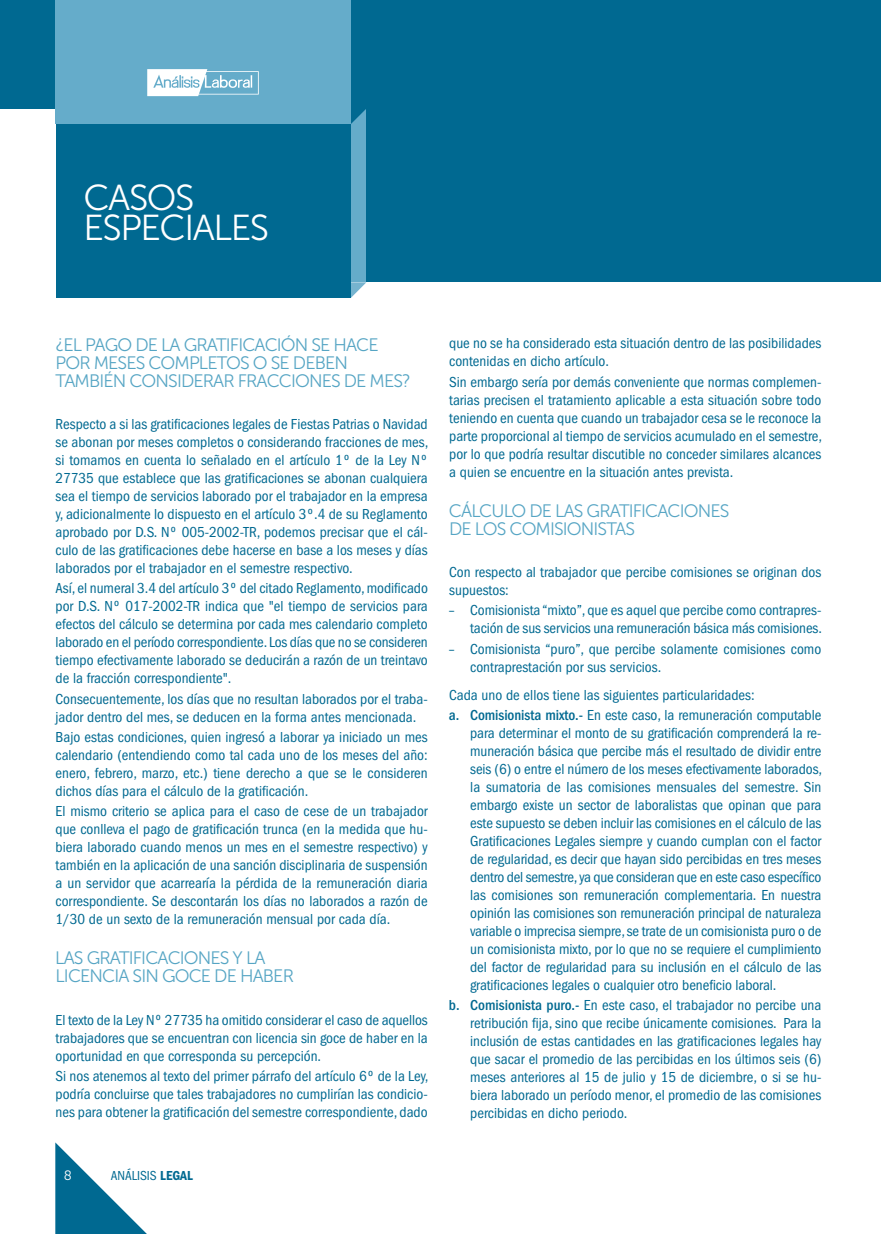
<style>
.page{position:relative;width:881px;height:1234px;background:#fff}
.page>*{position:absolute;margin:0;border:0;box-sizing:border-box;transform-origin:0 0}
.analisistitulo3{font:36px "Museo Sans 300";letter-spacing:-.04em;color:#fff}
.analisistitularcasos{font:18px/18px "Museo Sans 300";letter-spacing:-.05em;color:#56a5c4}
.textocasosespeciales{font:condensed 15px/18px "Franklin Gothic";color:#006991;text-align:justify}
.cuerpo_texto_ok{font:condensed 15px/18px "Franklin Gothic";color:#006991;text-align:justify}
.t1{font:condensed 13.5px "Franklin Gothic";color:#006991}
.t2{font:13.5px "Museo Sans 300";color:#fff}
.s1{font-weight:600}
.s2{font-weight:500}
</style>
<div class="page">
<div style="left:350px;top:108px;width:21px;height:174px;background:#65acca"></div>
<svg style="left:55px;top:1142px;width:91px;height:91px"></svg>
<div style="left:0;top:0;width:880px;height:108px;background:#006991"></div>
<svg style="left:351px;top:108px;width:15px;height:16px"></svg>
<div style="left:55px;top:0;width:295px;height:124px;background:#65acca"></div>
<svg style="left:147px;top:69px;width:112px;height:27px"></svg>
<svg style="left:350px;top:282px;width:16px;height:16px"></svg>
<div style="left:366px;top:85px;width:514px;height:197px;background:#006991"></div>
<div style="left:56px;top:124px;width:294px;height:174px;background:#006991"></div>
<p class="analisistitulo3" style="left:83px;top:178px;width:113px">CASOS</p>
<p class="analisistitulo3" style="left:83px;top:208px;width:187px">ESPECIALES</p>
<p class="analisistitularcasos" style="left:55px;top:335px;width:357px">¿EL PAGO DE LA GRATIFICACIÓN SE HACE<br>POR MESES COMPLETOS O SE DEBEN<br>TAMBIÉN CONSIDERAR FRACCIONES DE MES?</p>
<p class="textocasosespeciales" style="left:56px;top:415px;width:374px">Respecto a si las gratificaciones legales de Fiestas Patrias o Navidad se abonan por meses completos o considerando fracciones de mes, si tomamos en cuenta lo señalado en el artículo 1º de la Ley Nº 27735 que establece que las gratificaciones se abonan cualquiera sea el tiempo de servicios laborado por el trabajador en la empresa y, adicionalmente lo dispuesto en el artículo 3º.4 de su Reglamento aprobado por D.S. Nº 005-2002-TR, podemos precisar que el cál&shy;culo de las gratificaciones debe hacerse en base a los meses y días laborados por el trabajador en el semestre respectivo.</p>
<p class="textocasosespeciales" style="left:56px;top:579px;width:374px">Así, el numeral 3.4 del artículo 3º del citado Reglamento, modificado por D.S. Nº 017-2002-TR indica que "el tiempo de servicios para efectos del cálculo se determina por cada mes calendario completo laborado en el período correspondiente. Los días que no se consideren tiempo efectivamente laborado se deducirán a razón de un treintavo de la fracción correspondiente".</p>
<p class="textocasosespeciales" style="left:56px;top:689px;width:373px">Consecuentemente, los días que no resultan laborados por el traba&shy;jador dentro del mes, se deducen en la forma antes mencionada.</p>
<p class="textocasosespeciales" style="left:56px;top:727px;width:373px">Bajo estas condiciones, quien ingresó a laborar ya iniciado un mes calendario (entendiendo como tal cada uno de los meses del año: enero, febrero, marzo, etc.) tiene derecho a que se le consideren dichos días para el cálculo de la gratificación.</p>
<p class="textocasosespeciales" style="left:56px;top:801px;width:373px">El mismo criterio se aplica para el caso de cese de un trabajador que conlleva el pago de gratificación trunca (en la medida que hu&shy;biera laborado cuando menos un mes en el semestre respectivo) y también en la aplicación de una sanción disciplinaria de suspensión a un servidor que acarrearía la pérdida de la remuneración diaria correspondiente. Se descontarán los días no laborados a razón de 1/30 de un sexto de la remuneración mensual por cada día.</p>
<p class="analisistitularcasos" style="left:55px;top:948px;width:240px">LAS GRATIFICACIONES Y LA<br>LICENCIA SIN GOCE DE HABER</p>
<p class="textocasosespeciales" style="left:56px;top:1010px;width:373px">El texto de la Ley Nº 27735 ha omitido considerar el caso de aquellos trabajadores que se encuentran con licencia sin goce de haber en la oportunidad en que corresponda su percepción.</p>
<p class="textocasosespeciales" style="left:56px;top:1066px;width:374px">Si nos atenemos al texto del primer párrafo del artículo 6º de la Ley, podría concluirse que tales trabajadores no cumplirían las condicio&shy;nes para obtener la gratificación del semestre correspondiente, dado</p>
<p class="t2" style="left:64px;top:1168px;width:10px">8</p>
<p class="t1" style="left:111px;top:1168px;width:84px">ANÁLISIS <span class="s1">LEGAL</span></p>
<p class="textocasosespeciales" style="left:449px;top:334px;width:373px">que no se ha considerado esta situación dentro de las posibilidades contenidas en dicho artículo.</p>
<p class="textocasosespeciales" style="left:449px;top:372px;width:374px">Sin embargo sería por demás conveniente que normas complemen&shy;tarias precisen el tratamiento aplicable a esta situación sobre todo teniendo en cuenta que cuando un trabajador cesa se le reconoce la parte proporcional al tiempo de servicios acumulado en el semestre, por lo que podría resultar discutible no conceder similares alcances a quien se encuentre en la situación antes prevista.</p>
<p class="analisistitularcasos" style="left:449px;top:501px;width:282px">CÁLCULO DE LAS GRATIFICACIONES<br>DE LOS COMISIONISTAS</p>
<p class="textocasosespeciales" style="left:449px;top:563px;width:373px">Con respecto al trabajador que percibe comisiones se originan dos supuestos:</p>
<p class="cuerpo_texto_ok" style="left:449px;top:601px;width:374px;text-align:right">– Comisionista “mixto”, que es aquel que percibe como contrapres&shy;tación de sus servicios una remuneración básica más comisiones.</p>
<p class="cuerpo_texto_ok" style="left:470px;top:639px;width:352px;text-indent:-21px">– Comisionista “puro”, que percibe solamente comisiones como contraprestación por sus servicios.</p>
<p class="textocasosespeciales" style="left:449px;top:685px;width:307px">Cada uno de ellos tiene las siguientes particularidades:</p>
<p class="cuerpo_texto_ok" style="left:470px;top:706px;width:353px;text-indent:-21px"><span class="s2">a. Comisionista mixto.-</span> En este caso, la remuneración computable para determinar el monto de su gratificación comprenderá la re&shy;muneración básica que percibe más el resultado de dividir entre seis (6) o entre el número de los meses efectivamente laborados, la sumatoria de las comisiones mensuales del semestre. Sin embargo existe un sector de laboralistas que opinan que para este supuesto se deben incluir las comisiones en el cálculo de las Gratificaciones Legales siempre y cuando cumplan con el factor de regularidad, es decir que hayan sido percibidas en tres meses dentro del semestre, ya que consideran que en este caso específico las comisiones son remuneración complementaria. En nuestra opinión las comisiones son remuneración principal de naturaleza variable o imprecisa siempre, se trate de un comisionista puro o de un comisionista mixto, por lo que no se requiere el cumplimiento del factor de regularidad para su inclusión en el cálculo de las gratificaciones legales o cualquier otro beneficio laboral.</p>
<p class="cuerpo_texto_ok" style="left:470px;top:996px;width:352px;text-indent:-21px"><span class="s2">b. Comisionista puro.-</span> En este caso, el trabajador no percibe una retribución fija, sino que recibe únicamente comisiones. Para la inclusión de estas cantidades en las gratificaciones legales hay que sacar el promedio de las percibidas en los últimos seis (6) meses anteriores al 15 de julio y 15 de diciembre, o si se hu&shy;biera laborado un período menor, el promedio de las comisiones percibidas en dicho periodo.</p>
</div>
